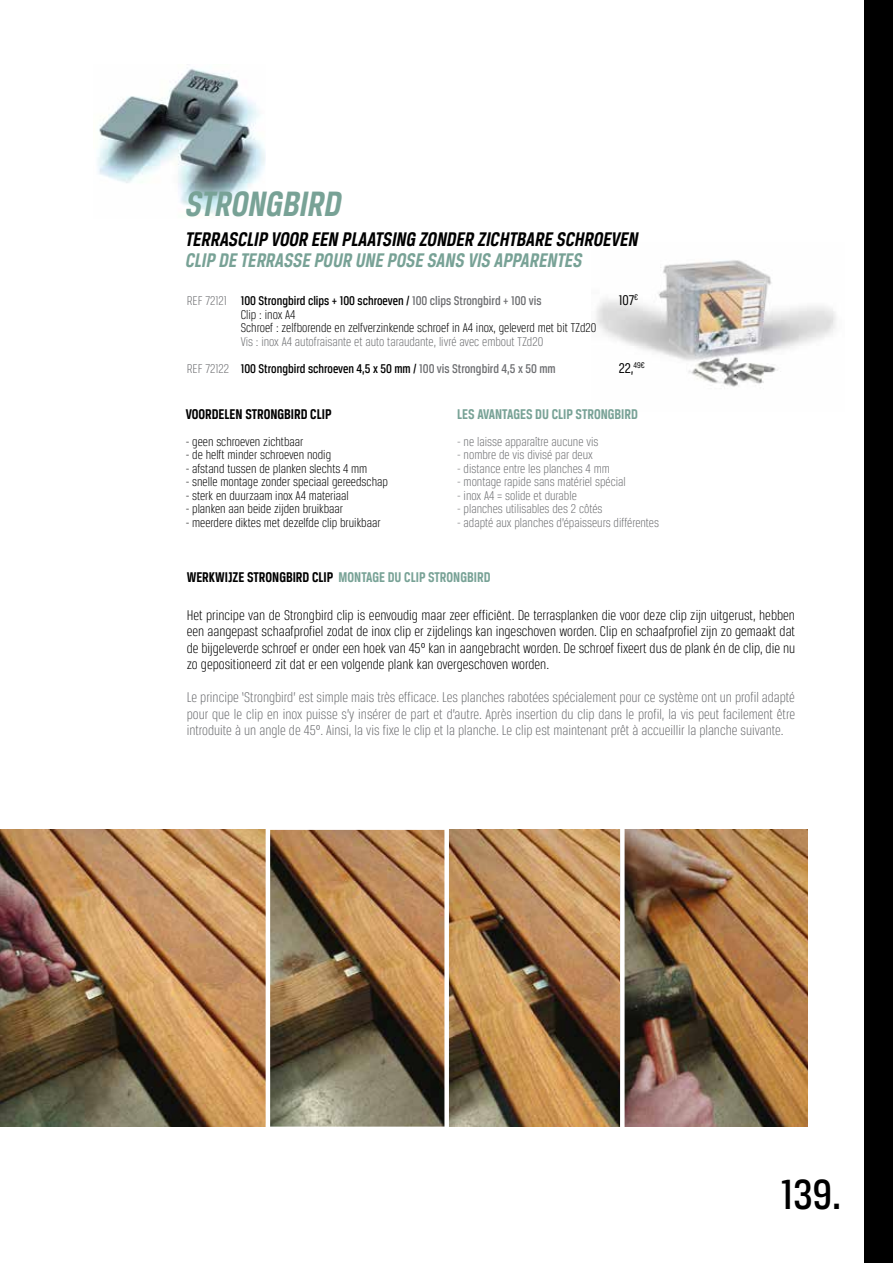
<style>
.page{position:relative;width:893px;height:1263px;background:#fff}
.page>*{position:absolute;margin:0;border:0;box-sizing:border-box;transform-origin:0 0}
.t1{font:500 45px "Breuer Condensed";color:#000}
.t2{font:italic 700 37.5px "Breuer Condensed";color:#78a296}
.t3{font:italic 700 21px "Breuer Condensed";color:#000}
.t4{font:italic 700 21px "Breuer Condensed";color:#78a296}
.t5{font:300 15px/16.5px "Breuer Condensed";color:#000;text-align:justify}
.t6{font:300 15px/16.5px "Breuer Condensed";color:#6d6e71;text-align:justify}
.t7{font:700 15px "Breuer Condensed";color:#000}
.t8{font:700 15px "Breuer Condensed";color:#78a296}
.t9{font:15px "Breuer Condensed";color:#000}
.t10{font:300 13.5px/27px "Breuer Condensed";color:#6d6e71}
.t11{font:300 13.5px/13.5px "Breuer Condensed";color:#000}
.t12{font:500 13.5px "Breuer Condensed";color:#000}
.s1{font-weight:300;color:#6d6e71}
.s2{color:#6d6e71}
.s3{font-weight:500;color:#000}
.s4{font-weight:500}
.s5{color:#78a296}
</style>
<div class="page">
<img style="left:596px;top:260px;width:240px;height:127px">
<img style="left:97px;top:68px;width:169px;height:146px">
<img style="left:0;top:829px;width:444px;height:298px">
<img style="left:449px;top:830px;width:171px;height:297px">
<img style="left:625px;top:830px;width:183px;height:297px">
<div style="left:864px;top:0;width:29px;height:1263px;background:#000"></div>
<hr style="left:266px;top:807px;width:4px;height:342px;background:#fff">
<h2 class="t2" style="left:186px;top:183px;width:157px">STRONGBIRD</h2>
<h3 class="t3" style="left:186px;top:228px;width:454px">TERRASCLIP VOOR EEN PLAATSING ZONDER ZICHTBARE SCHROEVEN</h3>
<h3 class="t4" style="left:186px;top:249px;width:398px">CLIP DE TERRASSE POUR UNE POSE SANS VIS APPARENTES</h3>
<p class="t12" style="left:187px;top:294px;width:356px"><span class="s1">ref 72121</span> 100 Strongbird clips + 100 schroeven / <span class="s2">100 clips Strongbird + 100 vis</span></p>
<p class="t9" style="left:619px;top:292px;width:21px">107<sup>€</sup></p>
<p class="t11" style="left:241px;top:308px;width:357px">Clip : inox A4<br>Schroef : zelfborende en zelfverzinkende schroef in A4 inox, geleverd met bit TZd20</p>
<p class="t10" style="left:187px;top:328px;width:370px;text-indent:54px">Vis : inox A4 autofraisante et auto taraudante, livré avec embout TZd20<br>ref 72122 <span class="s3">100 Strongbird schroeven 4,5 x 50 mm /</span> <span class="s4">100 vis Strongbird 4,5 x 50 mm</span></p>
<p class="t9" style="left:619px;top:360px;width:27px">22,<sup>49€</sup></p>
<p class="t7" style="left:186px;top:406px;width:146px">VOORDELEN STRONGBIRD CLIP</p>
<p class="t11" style="left:186px;top:434px;width:119px">- geen schroeven zichtbaar</p>
<p class="t11" style="left:186px;top:448px;width:147px">- de helft minder schroeven nodig</p>
<p class="t11" style="left:186px;top:461px;width:183px">- afstand tussen de planken slechts 4 mm</p>
<p class="t11" style="left:186px;top:475px;width:204px">- snelle montage zonder speciaal gereedschap</p>
<p class="t11" style="left:186px;top:488px;width:165px">- sterk en duurzaam inox A4 materiaal</p>
<p class="t11" style="left:186px;top:502px;width:159px">- planken aan beide zijden bruikbaar</p>
<p class="t11" style="left:186px;top:515px;width:196px">- meerdere diktes met dezelfde clip bruikbaar</p>
<p class="t8" style="left:457px;top:406px;width:126px">LES AVANTAGES DU CLIP STRO</p>
<p class="t8" style="left:601px;top:406px;width:39px">NGBIRD</p>
<p class="t10" style="left:457px;top:428px;width:143px">- ne laisse apparaître aucune vis</p>
<p class="t10" style="left:457px;top:441px;width:137px">- nombre de vis divisé par deux</p>
<p class="t10" style="left:457px;top:455px;width:154px">- distance entre les planches 4 mm</p>
<p class="t10" style="left:457px;top:468px;width:170px">- montage rapide sans matériel spécial</p>
<p class="t10" style="left:457px;top:482px;width:121px">- inox A4 = solide et durable</p>
<p class="t10" style="left:457px;top:495px;width:147px">- planches utilisables des 2 côtés</p>
<p class="t10" style="left:457px;top:509px;width:203px">- adapté aux planches d’épaisseurs différentes</p>
<p class="t7" style="left:187px;top:568px;width:305px">WERKWIJZE STRONGBIRD CLIP <span class="s5">MONTAGE DU CLIP STRONGBIRD</span></p>
<p class="t5" style="left:187px;top:606px;width:610px">Het principe van de Strongbird clip is eenvoudig maar zeer efficiënt. De terrasplanken die voor deze clip zijn uitgerust, hebben een aangepast schaafprofiel zodat de inox clip er zijdelings kan ingeschoven worden. Clip en schaafprofiel zijn zo gemaakt dat de bijgeleverde schroef er onder een hoek van 45° kan in aangebracht worden. De schroef fixeert dus de plank én de clip, die nu zo gepositioneerd zit dat er een volgende plank kan overgeschoven worden.</p>
<p class="t6" style="left:187px;top:689px;width:610px">Le principe ‘Strongbird’ est simple mais très efficace. Les planches rabotées spécialement pour ce système ont un profil adapté pour que le clip en inox puisse s’y insérer de part et d’autre. Après insertion du clip dans le profil, la vis peut facilement être introduite à un angle de 45°. Ainsi, la vis fixe le clip et la planche. Le clip est maintenant prêt à accueillir la planche suivante.</p>
<h1 class="t1" style="left:781px;top:1169px;width:61px">139.</h1>
</div>
